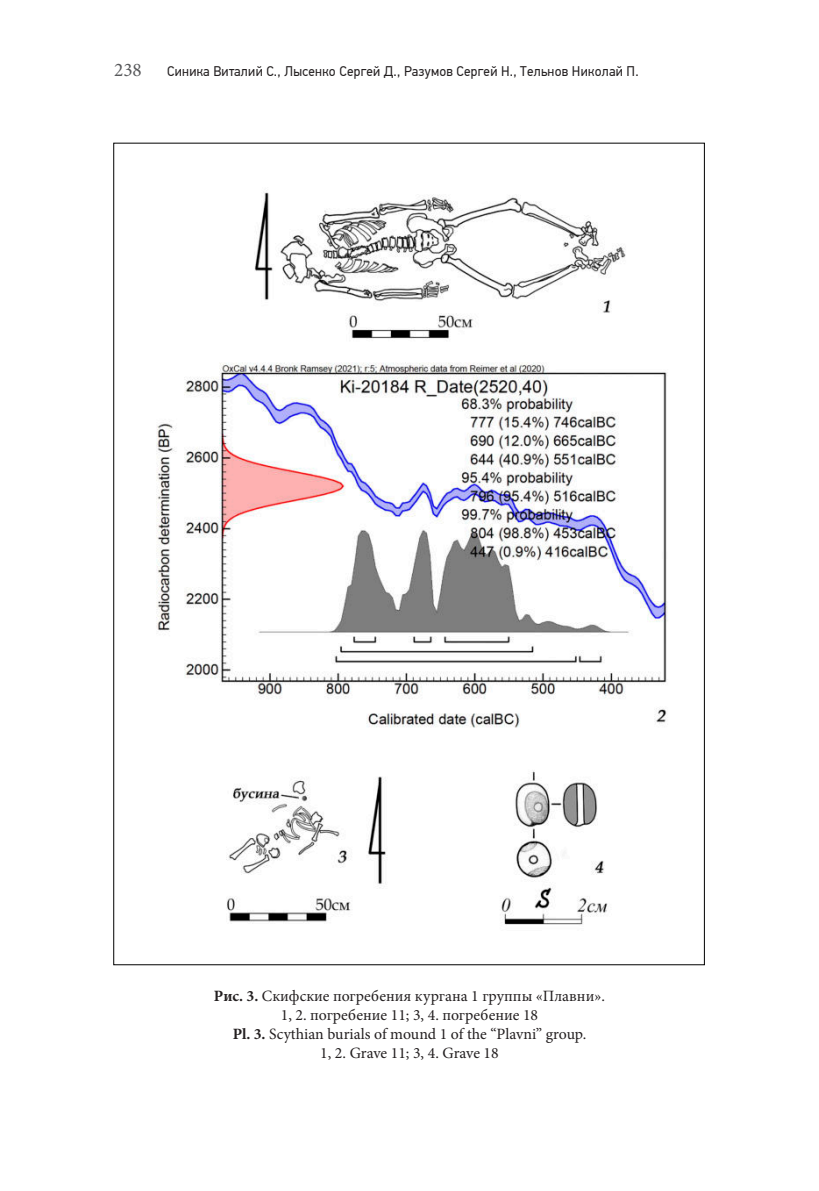
<style>
.page{position:relative;width:819px;height:1191px;background:#fff}
.page>*{position:absolute;margin:0;border:0;box-sizing:border-box;transform-origin:0 0}
.t1{font:19.25px "Minion Pro";color:#57585a}
.t2{font:15.75px/18.9px "Minion Pro";color:#231f20;text-align:center}
.t3{font:14px "PF Din Text Pro";letter-spacing:.02em;color:#231f20;scale:.96 1}
.s1{font-weight:700}
</style>
<div class="page">
<img style="left:156px;top:192px;width:512px;height:733px">
<p class="t1" style="left:114px;top:60px;width:29px">238</p>
<p class="t3" style="left:167px;top:63px;width:492px">Синика Виталий С., Лысенко Сергей Д., Разумов Сергей Н., Тельнов Николай П.</p>
<p class="t2" style="left:214px;top:987px;width:392px"><span class="s1">Рис. 3.</span> Скифские погребения кургана 1 группы «Плавни».<br>1, 2. погребение 11; 3, 4. погребение 18<br><span class="s1">Pl. 3.</span> Scythian burials of mound 1 of the “Plavni” group.<br>1, 2. Grave 11; 3, 4. Grave 18</p>
</div>
